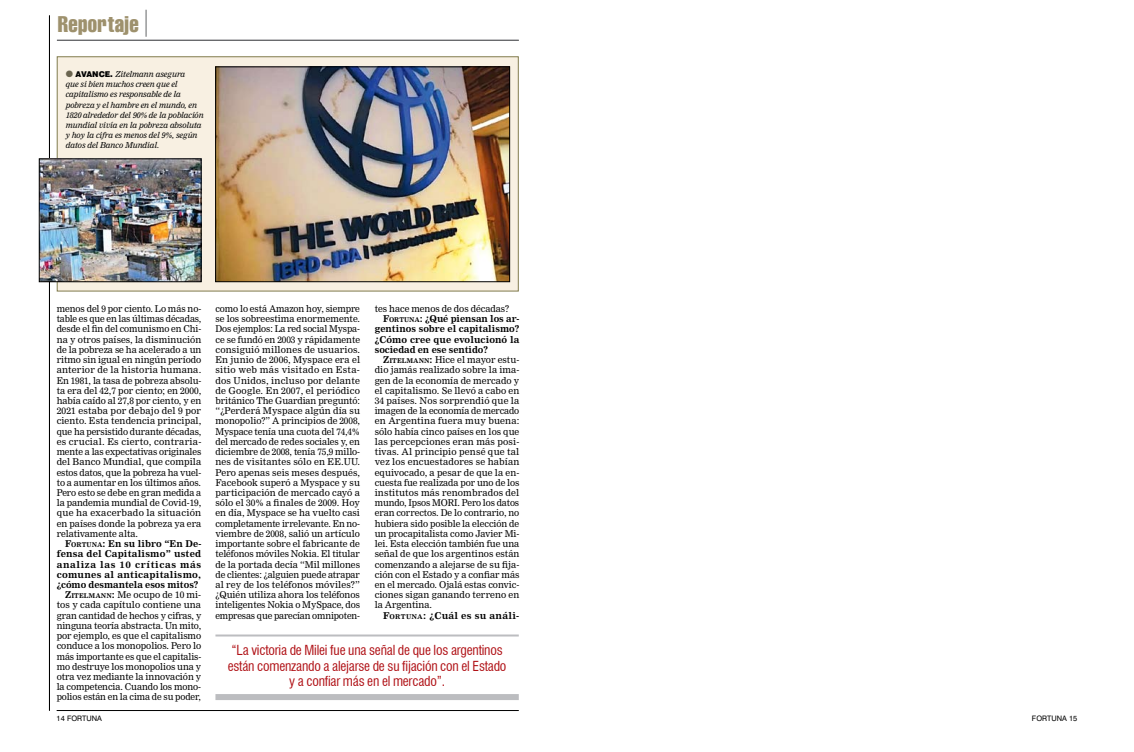
<style>
.page{position:relative;width:1134px;height:752px;background:#fff}
.page>*{position:absolute;margin:0;border:0;box-sizing:border-box;transform-origin:0 0}
.t1{font:extra-condensed 22px "Swiss 911 BT";letter-spacing:.02em;color:#9e916d}
.t2{font:condensed 13.5px/15.5px "Swiss 721 BT";letter-spacing:-.015em;color:#b01116;text-align:center}
.t3{font:9.2px/10.2px "Nimrod MT Std";letter-spacing:-.005em;color:#000;text-align:justify}
.t4{font:700 9.2px "Nimrod MT Std";letter-spacing:.01em;color:#000}
.t5{font:9.2px "Nimrod MT Std";letter-spacing:.015em;color:#000}
.t6{font:700 9.2px "Nimrod MT Std";letter-spacing:.06em;color:#000}
.t7{font:italic 8px/10.2px "Nimrod MT Std";letter-spacing:-.01em;color:#000}
.t8{font:7.5px "Swiss 721 Roman";color:#000}
.s1{color:#6b6550}
.s2{font-family:"Swiss 721";font-weight:900;font-style:normal}
.s3{font-style:inherit}
.s4{font-size:6.4px}
.s5{font-weight:700}
.s6{font-weight:700;font-size:6.4px}
</style>
<div class="page">
<svg style="left:146px;top:10px;width:1px;height:27px"></svg>
<hr style="left:57px;top:710px;width:462px;height:1px;background:#000">
<div style="left:57px;top:56px;width:461px;height:235px;background:#f8f0e2;border:1px solid #817b4d"></div>
<hr style="left:57px;top:40px;width:462px;height:1px;background:#636467">
<hr style="left:49px;top:15px;width:1px;height:695px;background:#000">
<img style="left:41px;top:161px;width:158px;height:119px">
<div style="left:39px;top:159px;width:162px;height:123px;border:1px solid #000"></div>
<img style="left:217px;top:69px;width:291px;height:211px">
<div style="left:215px;top:67px;width:295px;height:215px;border:1px solid #000"></div>
<div style="left:215px;top:693px;width:304px;height:6px;background:#bcbdc0"></div>
<hr style="left:215px;top:634px;width:304px;height:2px;background:#bcbdc0">
<h1 class="t1" style="left:58px;top:12px;width:83px">Reportaje</h1>
<p class="t7" style="left:66px;top:69px;width:140px"><span class="s1">●</span> <span class="s2">AVANCE.</span> Zitelmann asegura<br>que si bien muchos creen que el capitalismo es responsable de la pobreza y el hambre en el mundo, en<br>1820 alrededor del 90% de la población mundial vivía en la pobreza absoluta y hoy la cifra es menos del 9%, según datos del Banco Mundial.</p>
<p class="t3" style="left:57px;top:303px;width:146px">menos del 9 por ciento. Lo más no&shy;table es que en las últimas décadas, desde el fin del comunismo en Chi&shy;na y otros países, la disminución de la pobreza se ha acelerado a un ritmo sin igual en ningún período anterior de la historia humana.<br>En 1981, la tasa de pobreza absolu&shy;ta era del 42,7 por ciento; en 2000, había caído al 27,8 por ciento, y en 2021 estaba por debajo del 9 por ciento. Esta tendencia principal, que ha persistido durante décadas, es crucial. Es cierto, contraria&shy;mente a las expectativas originales del Banco Mundial, que compila estos datos, que la pobreza ha vuel&shy;to a aumentar en los últimos años.<br>Pero esto se debe en gran medida a la pandemia mundial de Covid-19, que ha exacerbado la situación en países donde la pobreza ya era relativamente alta.</p>
<p class="t4" style="left:65px;top:538px;width:138px"><span class="s3">F</span><span class="s4">ORTUNA</span><span class="s3">:</span> En su libro “En De-</p>
<p class="t4" style="left:57px;top:548px;width:146px">fensa del Capitalismo” usted</p>
<p class="t6" style="left:57px;top:558px;width:146px">analiza las 10 críticas más</p>
<p class="t4" style="left:57px;top:568px;width:146px">comunes al anticapitalismo,</p>
<p class="t4" style="left:57px;top:579px;width:143px">¿cómo desmantela esos mitos?</p>
<p class="t3" style="left:65px;top:589px;width:138px"><span class="s5">Z</span><span class="s6">ITELMANN</span><span class="s5">:</span> Me ocupo de 10 mi-</p>
<p class="t3" style="left:57px;top:599px;width:146px">tos y cada capítulo contiene una</p>
<p class="t3" style="left:57px;top:610px;width:146px">gran cantidad de hechos y cifras, y</p>
<p class="t3" style="left:57px;top:620px;width:146px">ninguna teoría abstracta. Un mito,</p>
<p class="t3" style="left:57px;top:630px;width:146px">por ejemplo, es que el capitalismo</p>
<p class="t3" style="left:57px;top:640px;width:146px">conduce a los monopolios. Pero lo</p>
<p class="t3" style="left:57px;top:651px;width:146px">más importante es que el capitalis-</p>
<p class="t3" style="left:57px;top:661px;width:146px">mo destruye los monopolios una y</p>
<p class="t3" style="left:57px;top:671px;width:146px">otra vez mediante la innovación y</p>
<p class="t3" style="left:57px;top:681px;width:146px">la competencia. Cuando los mono-</p>
<p class="t3" style="left:57px;top:691px;width:146px">polios están en la cima de su poder,</p>
<p class="t3" style="left:215px;top:303px;width:146px">como lo está Amazon hoy, siempre se los sobreestima enormemente.<br>Dos ejemplos: La red social Myspa&shy;ce se fundó en 2003 y rápidamente consiguió millones de usuarios.<br>En junio de 2006, Myspace era el sitio web más visitado en Esta&shy;dos Unidos, incluso por delante de Google. En 2007, el periódico británico The Guardian preguntó: “¿Perderá Myspace algún día su monopolio?” A principios de 2008, Myspace tenía una cuota del 74,4% del mercado de redes sociales y, en diciembre de 2008, tenía 75,9 millo&shy;nes de visitantes sólo en EE.UU.<br>Pero apenas seis meses después, Facebook superó a Myspace y su participación de mercado cayó a sólo el 30% a finales de 2009. Hoy en día, Myspace se ha vuelto casi completamente irrelevante. En no&shy;viembre de 2008, salió un artículo importante sobre el fabricante de teléfonos móviles Nokia. El titular de la portada decía “Mil millones de clientes: ¿alguien puede atrapar al rey de los teléfonos móviles?” ¿Quién utiliza ahora los teléfonos inteligentes Nokia o MySpace, dos empresas que parecían omnipoten-</p>
<p class="t3" style="left:375px;top:303px;width:136px">tes hace menos de dos décadas?</p>
<p class="t4" style="left:383px;top:313px;width:138px"><span class="s3">F</span><span class="s4">ORTUNA</span><span class="s3">:</span> ¿Qué piensan los ar-</p>
<p class="t4" style="left:375px;top:323px;width:146px">gentinos sobre el capitalismo?</p>
<p class="t4" style="left:375px;top:334px;width:146px">¿Cómo cree que evolucionó la</p>
<p class="t4" style="left:375px;top:344px;width:115px">sociedad en ese sentido?</p>
<p class="t3" style="left:383px;top:354px;width:138px"><span class="s5">Z</span><span class="s6">ITELMANN</span><span class="s5">:</span> Hice el mayor estu-</p>
<p class="t3" style="left:375px;top:365px;width:146px">dio jamás realizado sobre la ima-</p>
<p class="t3" style="left:375px;top:375px;width:146px">gen de la economía de mercado y</p>
<p class="t3" style="left:375px;top:385px;width:146px">el capitalismo. Se llevó a cabo en</p>
<p class="t3" style="left:375px;top:395px;width:146px">34 países. Nos sorprendió que la</p>
<p class="t3" style="left:375px;top:405px;width:146px">imagen de la economía de mercado</p>
<p class="t5" style="left:375px;top:415px;width:146px">en Argentina fuera muy buena:</p>
<p class="t3" style="left:375px;top:426px;width:146px">sólo había cinco países en los que</p>
<p class="t5" style="left:375px;top:436px;width:146px">las percepciones eran más posi-</p>
<p class="t5" style="left:375px;top:446px;width:146px">tivas. Al principio pensé que tal</p>
<p class="t5" style="left:375px;top:456px;width:146px">vez los encuestadores se habían</p>
<p class="t3" style="left:375px;top:467px;width:146px">equivocado, a pesar de que la en-</p>
<p class="t3" style="left:375px;top:477px;width:146px">cuesta fue realizada por uno de los</p>
<p class="t3" style="left:375px;top:487px;width:146px">institutos más renombrados del</p>
<p class="t3" style="left:375px;top:497px;width:146px">mundo, Ipsos MORI. Pero los datos</p>
<p class="t3" style="left:375px;top:508px;width:146px">eran correctos. De lo contrario, no</p>
<p class="t3" style="left:375px;top:518px;width:146px">hubiera sido posible la elección de</p>
<p class="t3" style="left:375px;top:528px;width:146px">un procapitalista como Javier Mi-</p>
<p class="t3" style="left:375px;top:538px;width:146px">lei. Esta elección también fue una</p>
<p class="t3" style="left:375px;top:548px;width:146px">señal de que los argentinos están</p>
<p class="t3" style="left:375px;top:559px;width:146px">comenzando a alejarse de su fija-</p>
<p class="t3" style="left:375px;top:569px;width:146px">ción con el Estado y a confiar más</p>
<p class="t3" style="left:375px;top:579px;width:146px">en el mercado. Ojalá estas convic-</p>
<p class="t3" style="left:375px;top:589px;width:146px">ciones sigan ganando terreno en</p>
<p class="t3" style="left:375px;top:599px;width:59px">la Argentina.</p>
<p class="t4" style="left:383px;top:609px;width:138px"><span class="s3">F</span><span class="s4">ORTUNA</span><span class="s3">:</span> ¿Cuál es su análi-</p>
<h2 class="t2" style="left:228px;top:642px;width:280px">“La victoria de Milei fue una señal de que los argentinos están comenzando a alejarse de su fijación con el Estado y a confiar más en el mercado”.</h2>
<p class="t8" style="left:57px;top:713px;width:47px">14 FORTUNA</p>
<p class="t8" style="left:1032px;top:713px;width:47px">FORTUNA 15</p>
</div>
